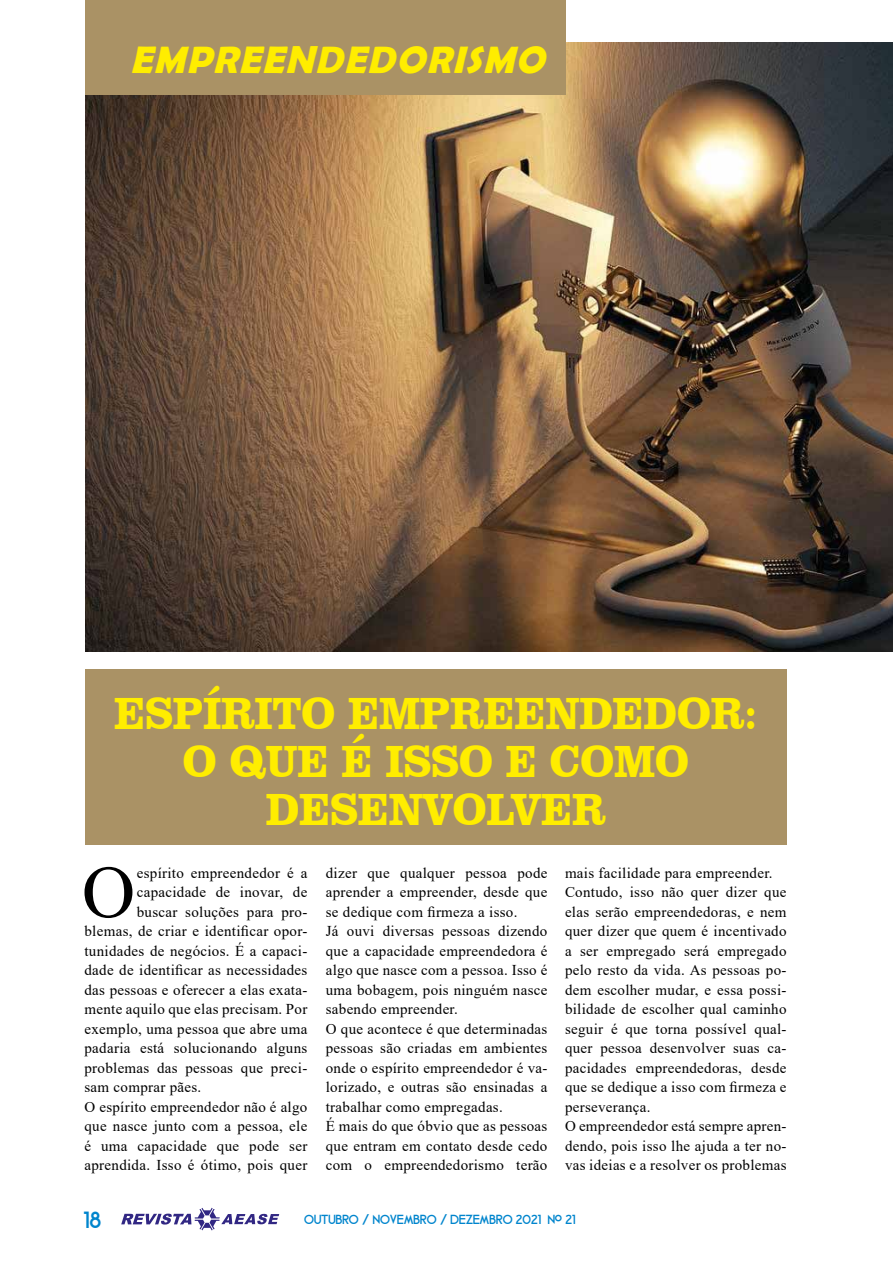
<style>
.page{position:relative;width:893px;height:1263px;background:#fff}
.page>*{position:absolute;margin:0;border:0;box-sizing:border-box;transform-origin:0 0}
.t1{font:73.95px "Times New Roman";color:#000}
.t2{font:700 46.2px/48.3px "Clarendon BT";letter-spacing:-.01em;color:#ffed00;text-align:center;scale:.91 1}
.t3{font:italic 700 38.25px "Berlin Sans FB Demi";color:#ffed00}
.t4{font:24px "Blissful Thinking";color:#0085cd}
.t5{font:15px/19.5px "Times New Roman";letter-spacing:.02em;color:#000}
.t6{font:13.5px "Blissful Thinking";color:#0085cd}
</style>
<div class="page">
<svg style="left:121px;top:1208px;width:158px;height:22px"></svg>
<img style="left:85px;top:43px;width:808px;height:608px">
<div style="left:85px;top:0;width:480px;height:95px;background:#aa9265"></div>
<div style="left:85px;top:670px;width:701px;height:175px;background:#aa9265"></div>
<h3 class="t3" style="left:130px;top:37px;width:425px">EMPREENDEDORISMO</h3>
<h2 class="t2" style="left:114px;top:688px;width:708px">ESPÍRITO EMPREENDEDOR:<br>O QUE É ISSO E COMO<br>DESENVOLVER</h2>
<h1 class="t1" style="left:82px;top:840px;width:55px">O</h1>
<p class="t5" style="left:137px;top:863px;width:172px">espírito empreendedor é a</p>
<p class="t5" style="left:137px;top:882px;width:172px">capacidade de inovar, de</p>
<p class="t5" style="left:137px;top:902px;width:172px">buscar soluções para pro-</p>
<p class="t5" style="left:85px;top:921px;width:224px">blemas, de criar e identificar opor-</p>
<p class="t5" style="left:85px;top:941px;width:224px">tunidades de negócios. É a capaci-</p>
<p class="t5" style="left:85px;top:960px;width:224px">dade de identificar as necessidades</p>
<p class="t5" style="left:85px;top:980px;width:224px">das pessoas e oferecer a elas exata-</p>
<p class="t5" style="left:85px;top:999px;width:224px">mente aquilo que elas precisam. Por</p>
<p class="t5" style="left:85px;top:1019px;width:224px">exemplo, uma pessoa que abre uma</p>
<p class="t5" style="left:85px;top:1038px;width:224px">padaria está solucionando alguns</p>
<p class="t5" style="left:85px;top:1058px;width:224px">problemas das pessoas que preci-</p>
<p class="t5" style="left:85px;top:1077px;width:118px">sam comprar pães.</p>
<p class="t5" style="left:85px;top:1097px;width:224px">O espírito empreendedor não é algo</p>
<p class="t5" style="left:85px;top:1116px;width:224px">que nasce junto com a pessoa, ele</p>
<p class="t5" style="left:85px;top:1136px;width:224px">é uma capacidade que pode ser</p>
<p class="t5" style="left:85px;top:1155px;width:224px">aprendida. Isso é ótimo, pois quer</p>
<p class="t5" style="left:326px;top:863px;width:223px">dizer que qualquer pessoa pode aprender a empreender, desde que se dedique com firmeza a isso.<br>Já ouvi diversas pessoas dizendo que a capacidade empreendedora é algo que nasce com a pessoa. Isso é uma bobagem, pois ninguém nasce sabendo empreender.<br>O que acontece é que determinadas pessoas são criadas em ambientes onde o espírito empreendedor é va&shy;lorizado, e outras são ensinadas a trabalhar como empregadas.<br>É mais do que óbvio que as pessoas que entram em contato desde cedo com o empreendedorismo terão</p>
<p class="t5" style="left:565px;top:863px;width:223px">mais facilidade para empreender.<br>Contudo, isso não quer dizer que elas serão empreendedoras, e nem quer dizer que quem é incentivado a ser empregado será empregado pelo resto da vida. As pessoas po&shy;dem escolher mudar, e essa possi&shy;bilidade de escolher qual caminho seguir é que torna possível qual&shy;quer pessoa desenvolver suas ca&shy;pacidades empreendedoras, desde que se dedique a isso com firmeza e perseverança.<br>O empreendedor está sempre apren&shy;dendo, pois isso lhe ajuda a ter no&shy;vas ideias e a resolver os problemas</p>
<h3 class="t4" style="left:84px;top:1206px;width:19px">18</h3>
<p class="t6" style="left:304px;top:1212px;width:273px">OUTUBRO / NOVEMBRO / DEZEMBRO 2021 Nº 21</p>
</div>
